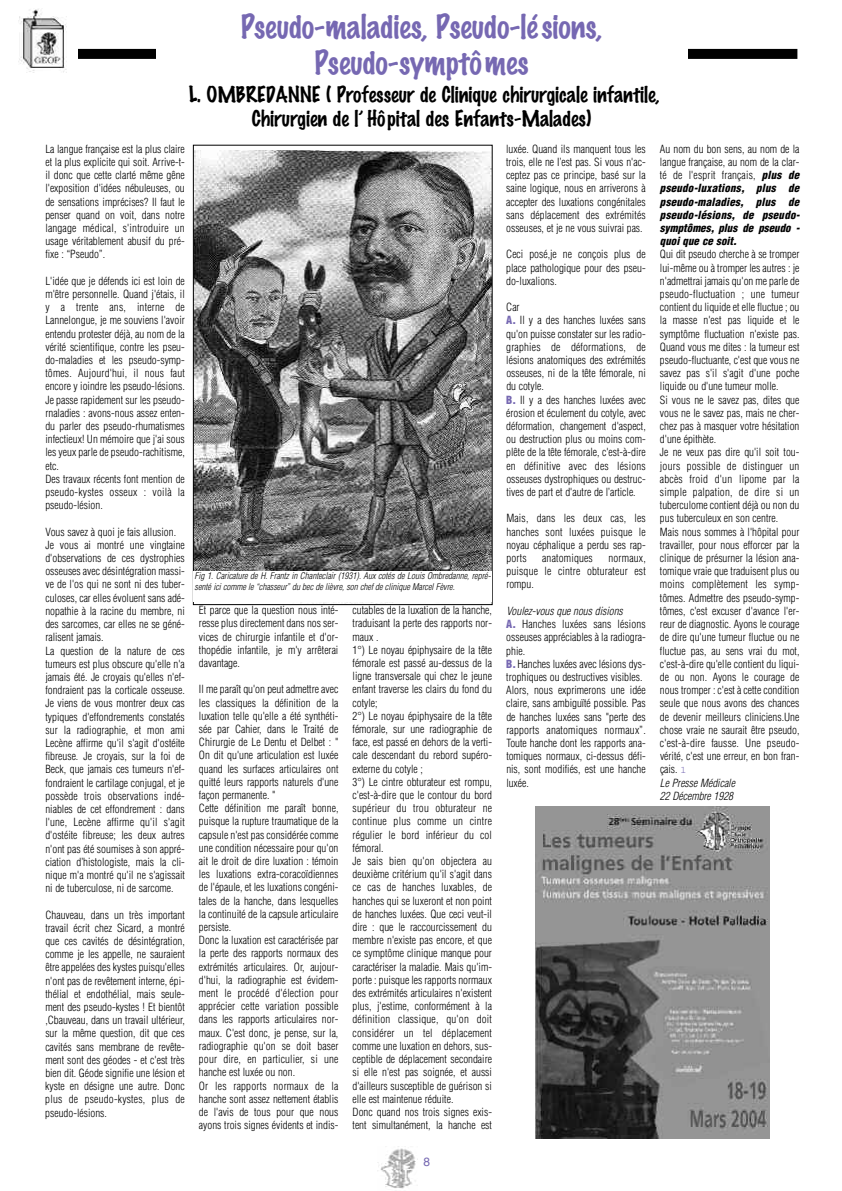
<style>
.page{position:relative;width:842px;height:1191px;background:#fff}
.page>*{position:absolute;margin:0;border:0;box-sizing:border-box;transform-origin:0 0}
.t1{font:100 30px/36px "Marker Felt";color:#7668b2;text-align:center}
.t2{font:100 20px/24px "Marker Felt";color:#000;text-align:center}
.t3{font:12px "Helvetica";color:#7668b2}
.t4{font:300 condensed 11px/13.2px "Helvetica";color:#000;text-align:justify}
.t5{font:italic 900 condensed 11px/13.2px "Helvetica";color:#000;text-align:justify}
.t6{font:300 condensed 11px "Helvetica";letter-spacing:.02em;color:#000}
.t7{font:italic 300 condensed 9px/10.8px "Helvetica";color:#000}
.s1{font-weight:900;color:#7668b2}
.s2{font-style:italic}
.s3{font-weight:300;font-style:normal}
.s4{font-family:"Courier";font-weight:400;font-stretch:normal;font-size:10px;color:#7668b2}
</style>
<div class="page">
<img style="left:377px;top:1146px;width:41px;height:43px">
<div style="left:41px;top:49px;width:756px;height:10px;background:#000"></div>
<div style="left:156px;top:13px;width:531px;height:125px;background:#fff"></div>
<img style="left:18px;top:9px;width:59px;height:64px">
<img style="left:195px;top:150px;width:295px;height:453px">
<div style="left:193px;top:145px;width:299px;height:460px;border:1px solid #000"></div>
<div style="left:194px;top:571px;width:298px;height:31px;background:#fff"></div>
<img style="left:535px;top:806px;width:235px;height:332px">
<h1 class="t1" style="left:241px;top:10px;width:363px">Pseudo-maladies, Pseudo-lésions,<br>Pseudo-symptômes</h1>
<h2 class="t2" style="left:189px;top:84px;width:472px">L. OMBREDANNE ( Professeur de Clinique chirurgicale infantile,<br>Chirurgien de l’ Hôpital des Enfants-Malades)</h2>
<p class="t4" style="left:45px;top:142px;width:141px">La langue française est la plus claire et la plus explicite qui soit. Arrive-t&shy;il donc que cette clarté même gêne l'exposition d'idées nébuleuses, ou de sensations imprécises? Il faut le penser quand on voit, dans notre langage médical, s'introduire un usage véritablement abusif du pré&shy;fixe : “Pseudo”.</p>
<p class="t4" style="left:45px;top:274px;width:141px;text-align:left">L'idée que je défends ici est loin de m'être personnelle. Quand j'étais, il y a trente ans, interne de<br>Lannelongue, je me souviens l'avoir entendu protester déjà, au nom de la vérité scientifique, contre les pseu&shy;do-maladies et les pseudo-symp&shy;tômes. Aujourd'hui, il nous faut encore y ioindre les pseudo-lésions.<br>Je passe rapidement sur les pseudo&shy;rnaladies : avons-nous assez enten&shy;du parler des pseudo-rhumatismes infectieux! Un mémoire que j'ai sous les yeux parle de pseudo-rachitisme, etc.<br>Des travaux récents font mention de pseudo-kystes osseux : voilà la pseudo-lésion.</p>
<p class="t4" style="left:45px;top:525px;width:141px;text-align:left">Vous savez à quoi je fais allusion.<br>Je vous ai montré une vingtaine d'observations de ces dystrophies osseuses avec désintégration massi&shy;ve de l'os qui ne sont ni des tuber&shy;culoses, car elles évoluent sans adé&shy;nopathie à la racine du membre, ni des sarcomes, car elles ne se géné&shy;ralisent jamais.<br>La question de la nature de ces tumeurs est plus obscure qu'elle n'a jamais été. Je croyais qu'elles n'ef&shy;fondraient pas la corticale osseuse.<br>Je viens de vous montrer deux cas typiques d'effondrements constatés sur la radiographie, et mon ami Lecène affirme qu'il s'agit d'ostéite fibreuse. Je croyais, sur la foi de Beck, que jamais ces tumeurs n'ef&shy;fondraient le cartilage conjugal, et je possède trois observations indé&shy;niables de cet effondrement : dans l'une, Lecène affirme qu'il s'agit d'ostéite fibreuse; les deux autres n'ont pas été soumises à son appré&shy;ciation d’histologiste, mais la cli&shy;nique m'a montré qu'il ne s'agissait ni de tuberculose, ni de sarcome.</p>
<p class="t4" style="left:45px;top:908px;width:141px">Chauveau, dans un très important travail écrit chez Sicard, a montré que ces cavités de désintégration, comme je les appelle, ne sauraient être appelées des kystes puisqu'elles n'ont pas de revêtement interne, épi&shy;thélial et endothélial, mais seule&shy;ment des pseudo-kystes ! Et bientôt ,Cbauveau, dans un travail ultérieur, sur la même question, dit que ces cavités sans membrane de revête&shy;ment sont des géodes - et c'est très bien dit. Géode signifie une lésion et kyste en désigne une autre. Donc plus de pseudo-kystes, plus de pseudo-lésions.</p>
<p class="t7" style="left:195px;top:570px;width:298px">Fig 1. Caricature de H. Frantz in Chanteclair (1931). Aux cotés de Louis Ombredanne, repré&shy;senté ici comme le “chasseur” du bec de lièvre, son chef de clinique Marcel Fèvre.</p>
<p class="t4" style="left:199px;top:603px;width:141px">Et parce que la question nous inté&shy;resse plus directement dans nos ser&shy;vices de chirurgie infantile et d'or&shy;thopédie infantile, je m'y arrêterai davantage.</p>
<p class="t4" style="left:199px;top:683px;width:141px;text-align:left">Il me paraît qu'on peut admettre avec les classiques la définition de la luxation telle qu'elle a été synthéti&shy;sée par Cahier, dans le Traité de Chirurgie de Le Dentu et Delbet : " On dit qu'une articulation est luxée quand les surfaces articulaires ont quitté leurs rapports naturels d'une façon permanente. "<br>Cette définition me paraît bonne, puisque la rupture traumatique de la capsule n'est pas considérée comme une condition nécessaire pour qu'on ait le droit de dire luxation : témoin les luxations extra-coracoïdiennes de l'épaule, et les luxations congéni&shy;tales de la hanche, dans lesquelles la continuité de la capsule articulaire persiste.<br>Donc la luxation est caractérisée par la perte des rapports normaux des extrémités articulaires. Or, aujour&shy;d'hui, la radiographie est évidem&shy;ment le procédé d'élection pour apprécier cette variation possible dans les rapports articulaires nor&shy;maux. C'est donc, je pense, sur la, radiographie qu'on se doit baser pour dire, en particulier, si une hanche est luxée ou non.<br>Or les rapports normaux de la hanche sont assez nettement établis de l'avis de tous pour que nous ayons trois signes évidents et indis-</p>
<p class="t4" style="left:353px;top:603px;width:141px;text-align:left">cutables de la luxation de la hanche, traduisant la perte des rapports nor&shy;maux .<br>1°) Le noyau épiphysaire de la tête fémorale est passé au-dessus de la ligne transversale qui chez le jeune enfant traverse les clairs du fond du cotyle;<br>2°) Le noyau épiphysaire de la tête fémorale, sur une radiographie de face, est passé en dehors de la verti&shy;cale descendant du rebord supéro&shy;externe du cotyle ;<br>3°) Le cintre obturateur est rompu, c'est-à-dire que le contour du bord supérieur du trou obturateur ne continue plus comme un cintre régulier le bord inférieur du col fémoral.<br>Je sais bien qu'on objectera au deuxième critérium qu'il s'agit dans ce cas de hanches luxables, de hanches qui se luxeront et non point de hanches luxées. Que ceci veut-il dire : que le raccourcissement du membre n'existe pas encore, et que ce symptôme clinique manque pour caractériser la maladie. Mais qu'im&shy;porte : puisque les rapports normaux des extrémités articulaires n'existent plus, j'estime, conformément à la définition classique, qu'on doit considérer un tel déplacement comme une luxation en dehors, sus&shy;ceptible de déplacement secondaire si elle n'est pas soignée, et aussi d'ailleurs susceptible de guérison si elle est maintenue réduite.<br>Donc quand nos trois signes exis&shy;tent simultanément, la hanche est</p>
<p class="t3" style="left:423px;top:1156px;width:8px">8</p>
<p class="t4" style="left:506px;top:142px;width:141px">luxée. Quand ils manquent tous les trois, elle ne I’est pas. Si vous n'ac&shy;ceptez pas ce principe, basé sur la saine logique, nous en arriverons à accepter des luxations congénitales sans déplacement des extrémités osseuses, et je ne vous suivrai pas.</p>
<p class="t4" style="left:506px;top:248px;width:141px">Ceci posé,je ne conçois plus de place pathologique pour des pseu&shy;do-luxalions.</p>
<p class="t4" style="left:506px;top:301px;width:141px;text-align:left">Car<br><span class="s1">A.</span> Il y a des hanches luxées sans qu'on puisse constater sur les radio&shy;graphies de déformations, de lésions anatomiques des extrémités osseuses, ni de la tête fémorale, ni du cotyle.<br><span class="s1">B.</span> Il y a des hanches luxées avec érosion et éculement du cotyle, avec déformation, changement d'aspect, ou destruction plus ou moins com&shy;plête de la tête fémorale, c'est-à-dire en définitive avec des lésions osseuses dystrophiques ou destruc&shy;tives de part et d'autre de l’article.</p>
<p class="t4" style="left:506px;top:512px;width:141px">Mais, dans les deux cas, les hanches sont luxées puisque le noyau céphalique a perdu ses rap&shy;ports</p>
<p class="t6" style="left:542px;top:552px;width:52px">anatomiques</p>
<p class="t4" style="left:506px;top:551px;width:141px;text-indent:102px">normaux, puisque le cintre obturateur est rompu.</p>
<p class="t4" style="left:506px;top:604px;width:141px;text-align:left"><span class="s2">Voulez-vous que nous disions<br></span><span class="s1">A.</span> Hanches luxées sans lésions osseuses appréciables à la radiogra&shy;phie.<br><span class="s1">B.</span>Hanches luxées avec lésions dys&shy;trophiques ou destructives visibles.<br>Alors, nous exprimerons une idée claire, sans ambiguïté possible. Pas de hanches luxées sans "perte des rapports anatomiques normaux”.<br>Toute hanche dont les rapports ana&shy;tomiques normaux, ci-dessus défi&shy;nis, sont modifiés, est une hanche luxée.</p>
<p class="t5" style="left:660px;top:142px;width:141px"><span class="s3">Au nom du bon sens, au nom de la langue française, au nom de la clar&shy;té de l'esprit français,</span> plus de pseudo-luxations, plus de pseudo-maladies, plus de pseudo-lésions, de pseudo&shy;symptômes, plus de pseudo - quoi que ce soit.</p>
<p class="t4" style="left:660px;top:248px;width:141px;text-align:left">Qui dit pseudo cherche à se tromper lui-même ou à tromper les autres : je n'admettrai jamais qu'on me parle de pseudo-fluctuation ; une tumeur contient du liquide et elle fluctue ; ou la masse n'est pas liquide et le symptôme fluctuation n'existe pas.<br>Quand vous me dites : la tumeur est pseudo-fluctuante, c'est que vous ne savez pas s'il s'agit d'une poche liquide ou d'une tumeur molle.<br>Si vous ne le savez pas, dites que vous ne le savez pas, mais ne cher&shy;chez pas à masquer votre hésitation d'une épithète.<br>Je ne veux pas dire qu'il soit tou&shy;jours possible de distinguer un abcès froid d'un lipome par la simple palpation, de dire si un tuberculome contient déjà ou non du pus tuberculeux en son centre.<br>Mais nous sommes à l'hôpital pour travailler, pour nous efforcer par la clinique de présurner la lésion ana&shy;tomique vraie que traduisent plus ou moins complètement les symp&shy;tômes. Admettre des pseudo-symp&shy;tômes, c'est excuser d'avance l'er&shy;reur de diagnostic. Ayons le courage de dire qu'une tumeur fluctue ou ne fluctue pas, au sens vrai du mot, c'est-à-dire qu'elle contient du liqui&shy;de ou non. Ayons le courage de nous tromper : c'est à cette condition seule que nous avons des chances de devenir meilleurs cliniciens.Une chose vraie ne saurait être pseudo, c'est-à-dire fausse. Une pseudo&shy;vérité, c'est une erreur, en bon fran&shy;çais. <span class="s4">l<br></span><span class="s2">Le Presse Médicale<br>22 Décembre 1928</span></p>
</div>
